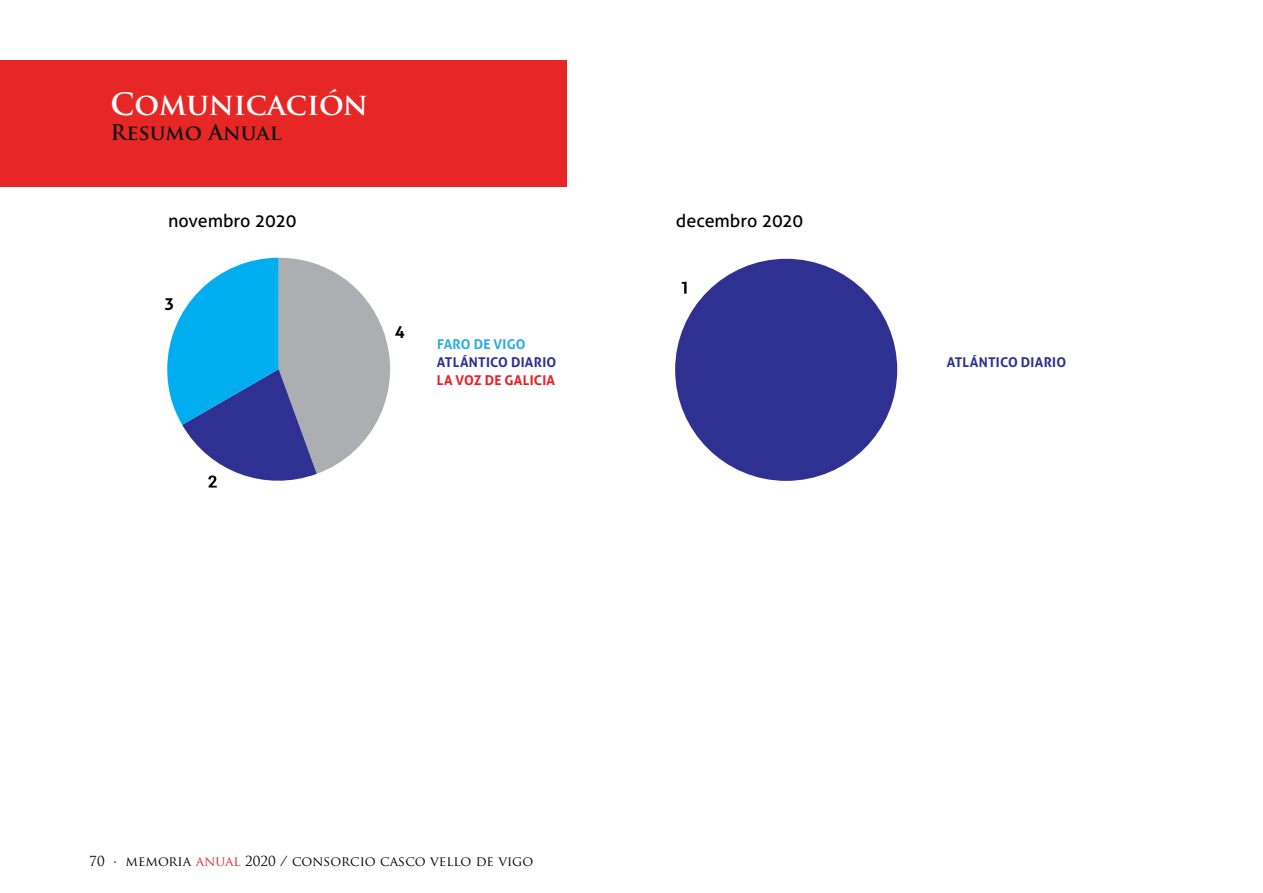
<style>
.page{position:relative;width:1263px;height:893px;background:#fff}
.page>*{position:absolute;margin:0;border:0;box-sizing:border-box;transform-origin:0 0}
.t1{font:700 30px "Trajan Pro";letter-spacing:-.005em;color:#fff}
.t2{font:700 21px "Trajan Pro";color:#141414}
.t3{font:18px "Aller";letter-spacing:-.005em;color:#000}
.t4{font:700 16.5px "Aller";color:#000}
.t5{font:13.5px "Trajan Pro";color:#000}
.t6{font:700 13.5px "Aller";letter-spacing:.02em;color:#2e3092}
.t7{font:700 13.5px "Aller";letter-spacing:.015em;color:#ed1d24}
.t8{font:700 13.5px "Aller";letter-spacing:.015em;color:#2aace2}
.s1{color:#e72726}
</style>
<div class="page">
<div style="left:675px;top:259px;width:222px;height:222px;background:#2e3092;border-radius:111px"></div>
<div style="left:0;top:61px;width:567px;height:126px;background:#e72726"></div>
<svg style="left:682px;top:282px;width:4px;height:12px"></svg>
<svg style="left:167px;top:258px;width:224px;height:230px"></svg>
<h1 class="t1" style="left:111px;top:86px;width:259px">Comunicación</h1>
<h2 class="t2" style="left:111px;top:120px;width:172px">Resumo Anual</h2>
<h3 class="t3" style="left:168px;top:209px;width:130px">novembro 2020</h3>
<h3 class="t3" style="left:676px;top:209px;width:129px">decembro 2020</h3>
<p class="t4" style="left:164px;top:293px;width:11px">3</p>
<p class="t4" style="left:395px;top:321px;width:11px">4</p>
<p class="t8" style="left:437px;top:336px;width:90px">FARO DE VIGO</p>
<p class="t7" style="left:437px;top:372px;width:120px">LA VOZ DE GALICIA</p>
<p class="t6" style="left:437px;top:354px;width:121px">ATLÁNTICO DIARIO</p>
<p class="t6" style="left:947px;top:354px;width:121px">ATLÁNTICO DIARIO</p>
<p class="t5" style="left:89px;top:852px;width:446px">70 · MEMORIA <span class="s1">ANUAL</span> 2020 / CONSORCIO CASCO VELLO DE VIGO</p>
</div>
